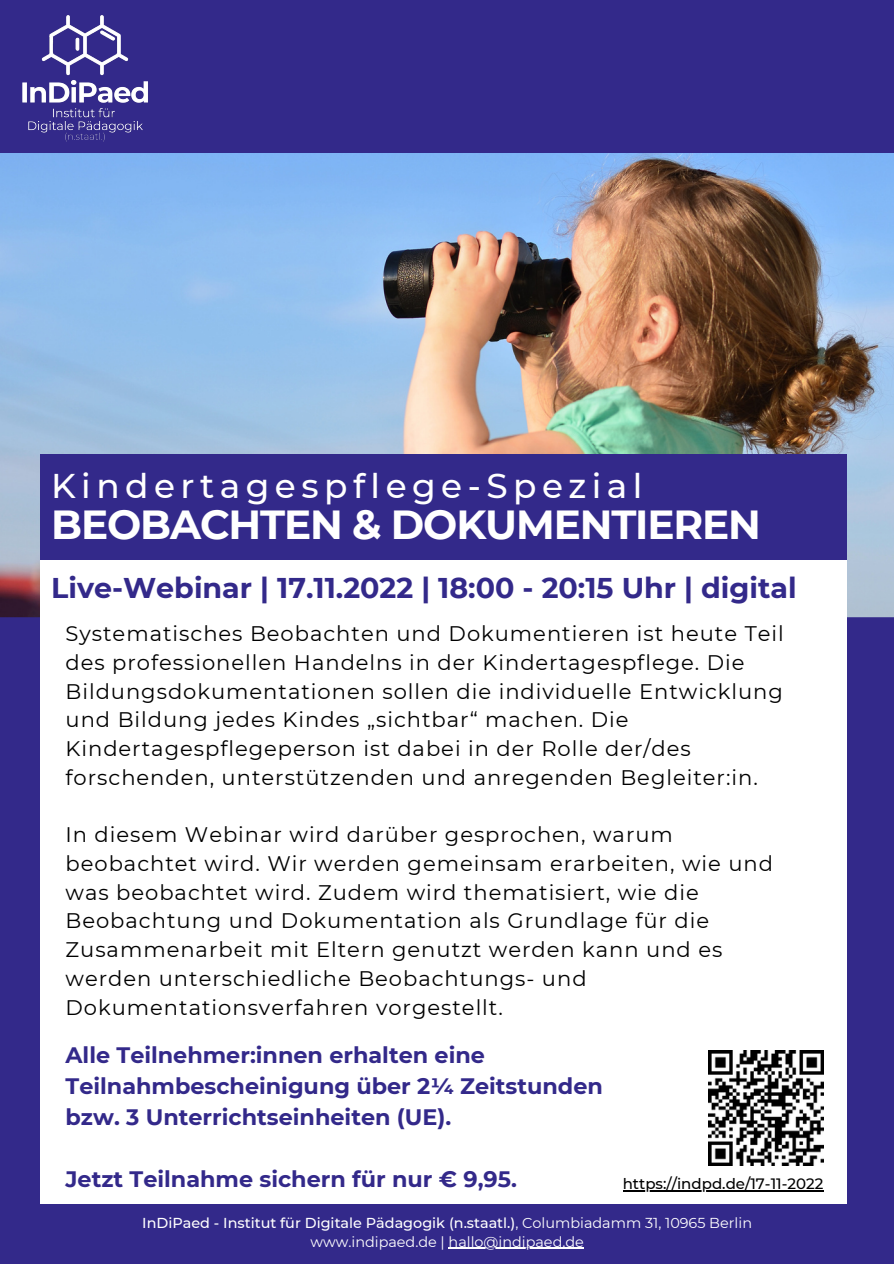
<style>
.page{position:relative;width:894px;height:1264px;background:#fff}
.page>*{position:absolute;margin:0;border:0;box-sizing:border-box;transform-origin:0 0}
.t1{font:700 40.5px "Montserrat";letter-spacing:-.03em;color:#fff}
.t2{font:500 34.2px "Montserrat";letter-spacing:.16em;color:#fff}
.t3{font:700 28.5px "Montserrat";color:#33298a}
.t4{font:700 22.35px/30.9px "Montserrat";color:#33298a}
.t5{font:21px/28.7px "Montserrat";letter-spacing:.045em;color:#000}
.t6{font:500 15px "Montserrat";color:#000}
.t7{font:14.4px/19.2px "Montserrat";color:#fff;text-align:center}
.s1{font-weight:500}
</style>
<div class="page">
<img style="left:0;top:152px;width:893px;height:465px">
<div style="left:0;top:617px;width:893px;height:646px;background:#33298a"></div>
<div style="left:0;top:0;width:893px;height:152px;background:#33298a"></div>
<div style="left:40px;top:559px;width:807px;height:644px;background:#fff"></div>
<img style="left:22px;top:15px;width:126px;height:126px">
<div style="left:40px;top:454px;width:807px;height:105px;background:#33298a"></div>
<img style="left:708px;top:1050px;width:115px;height:115px">
<hr style="left:622px;top:1190px;width:201px;height:1px;background:#000">
<hr style="left:448px;top:1247px;width:135px;height:1px;background:#fff">
<h2 class="t2" style="left:51px;top:465px;width:592px">Kindertagespflege-Spezial</h2>
<h1 class="t1" style="left:51px;top:499px;width:711px">BEOBACHTEN &amp; DOKUMENTIEREN</h1>
<h3 class="t3" style="left:51px;top:571px;width:746px">Live-Webinar | 17.11.2022 | 18:00 - 20:15 Uhr | digital</h3>
<p class="t5" style="left:65px;top:619px;width:719px">Systematisches Beobachten und Dokumentieren ist heute Teil des professionellen Handelns in der Kindertagespflege. Die Bildungsdokumentationen sollen die individuelle Entwicklung und Bildung jedes Kindes „sichtbar“ machen. Die Kindertagespflegeperson ist dabei in der Rolle der/des forschenden, unterstützenden und anregenden Begleiter:in.</p>
<p class="t5" style="left:65px;top:820px;width:708px">In diesem Webinar wird darüber gesprochen, warum beobachtet wird. Wir werden gemeinsam erarbeiten, wie und was beobachtet wird. Zudem wird thematisiert, wie die Beobachtung und Dokumentation als Grundlage für die Zusammenarbeit mit Eltern genutzt werden kann und es werden unterschiedliche Beobachtungs- und Dokumentationsverfahren vorgestellt.</p>
<p class="t4" style="left:65px;top:1039px;width:538px">Alle Teilnehmer:innen erhalten eine<br>Teilnahmbescheinigung über 2¼ Zeitstunden bzw. 3 Unterrichtseinheiten (UE).</p>
<p class="t4" style="left:65px;top:1163px;width:453px">Jetzt Teilnahme sichern für nur € 9,95.</p>
<p class="t6" style="left:622px;top:1174px;width:202px">https://indpd.de/17-11-2022</p>
<p class="t7" style="left:142px;top:1212px;width:611px"><span class="s1">InDiPaed - Institut für Digitale Pädagogik (n.staatl.)</span>, Columbiadamm 31, 10965 Berlin www.indipaed.de | hallo@indipaed.de</p>
</div>
